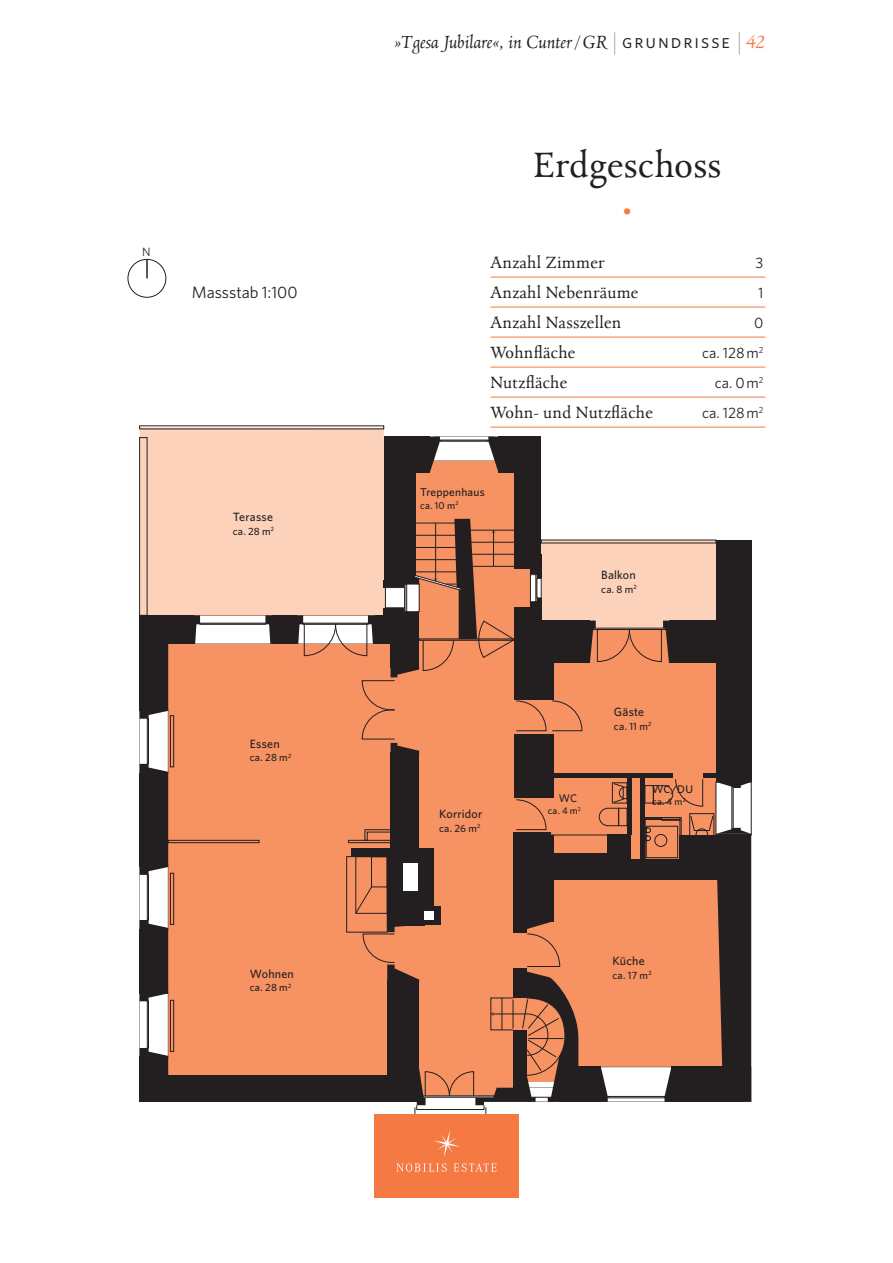
<style>
.page{position:relative;width:893px;height:1263px;background:#fff}
.page>*{position:absolute;margin:0;border:0;box-sizing:border-box;transform-origin:0 0}
.t1{font:40.5px "Manticore";color:#f47943}
.t2{font:39px "Manticore";letter-spacing:.015em;color:#231f20}
.t3{font:italic 19.5px "Manticore";letter-spacing:-.005em;color:#231f20}
.t4{font:18px "Manticore";letter-spacing:.02em;color:#231f20}
.t5{font:16.5px "Whitney";color:#231f20}
.t6{font:15px "Whitney";color:#231f20}
.t7{font:500 12px "Whitney";letter-spacing:.015em;color:#231f20}
.t8{font:12px "Whitney";color:#231f20}
.t9{font:500 11.4px "Whitney";letter-spacing:.02em;color:#231f20}
.t10{font:500 11.1px "Whitney";color:#231f20}
.t11{font:500 10.5px "Whitney";letter-spacing:.02em;color:#231f20}
.t12{font:500 10.05px "Whitney";color:#231f20}
.t13{font:500 9.75px "Whitney";color:#231f20}
.t14{font:500 9.6px "Whitney";color:#231f20}
.s1{font-style:normal;color:#939598}
.s2{font-family:"Whitney Book SC";font-style:normal}
.s3{color:#f47943}
</style>
<div class="page">
<div style="left:385px;top:438px;width:156px;height:203px;background:#f79263"></div>
<div style="left:140px;top:428px;width:247px;height:91px;background:#fcd3ba"></div>
<div style="left:128px;top:259px;width:38px;height:39px;border:1px solid #231f20;border-radius:50%"></div>
<svg style="left:146px;top:259px;width:2px;height:19px"></svg>
<div style="left:514px;top:437px;width:27px;height:131px;background:#231f20"></div>
<div style="left:499px;top:437px;width:42px;height:36px;background:#231f20"></div>
<div style="left:384px;top:437px;width:46px;height:36px;background:#231f20"></div>
<div style="left:384px;top:472px;width:31px;height:112px;background:#231f20"></div>
<svg style="left:430px;top:437px;width:69px;height:36px"></svg>
<div style="left:440px;top:440px;width:48px;height:1px;border:1px solid #231f20"></div>
<div style="left:417px;top:1105px;width:67px;height:5px;border:1px solid #231f20"></div>
<div style="left:139px;top:437px;width:8px;height:178px;border:1px solid #231f20"></div>
<svg style="left:140px;top:519px;width:611px;height:586px;background:#c38263"></svg>
<div style="left:403px;top:863px;width:15px;height:28px;background:#fff"></div>
<div style="left:425px;top:911px;width:9px;height:9px;background:#fff"></div>
<hr style="left:490px;top:277px;width:275px;height:1px;background:#f47943">
<hr style="left:490px;top:307px;width:275px;height:1px;background:#f47943">
<hr style="left:490px;top:337px;width:275px;height:1px;background:#f47943">
<hr style="left:490px;top:367px;width:275px;height:1px;background:#f47943">
<hr style="left:490px;top:397px;width:275px;height:1px;background:#f47943">
<hr style="left:490px;top:427px;width:275px;height:1px;background:#f47943">
<div style="left:374px;top:1114px;width:145px;height:83px;background:#f47943"></div>
<svg style="left:396px;top:1163px;width:51px;height:9px"></svg>
<svg style="left:454px;top:1163px;width:42px;height:9px"></svg>
<svg style="left:434px;top:1131px;width:26px;height:26px"></svg>
<p class="t8" style="left:142px;top:245px;width:10px">N</p>
<p class="t5" style="left:192px;top:282px;width:107px">Massstab 1:100</p>
<p class="t7" style="left:233px;top:510px;width:42px">Terasse</p>
<p class="t11" style="left:233px;top:525px;width:43px">ca. 28 m<sup>2</sup></p>
<p class="t7" style="left:250px;top:736px;width:31px">Essen</p>
<p class="t11" style="left:250px;top:751px;width:43px">ca. 28 m<sup>2</sup></p>
<p class="t7" style="left:250px;top:966px;width:46px">Wohnen</p>
<p class="t11" style="left:250px;top:981px;width:43px">ca. 28 m<sup>2</sup></p>
<p class="t3" style="left:394px;top:30px;width:373px">»Tgesa Jubilare«, in Cunter/GR <span class="s1">|</span> <span class="s2">grundrisse</span> <span class="s1">|</span> <span class="s3">42</span></p>
<h2 class="t2" style="left:533px;top:142px;width:190px">Erdgeschoss</h2>
<h1 class="t1" style="left:622px;top:187px;width:12px">•</h1>
<p class="t4" style="left:490px;top:252px;width:116px">Anzahl Zimmer</p>
<p class="t6" style="left:756px;top:254px;width:9px">3</p>
<p class="t4" style="left:490px;top:282px;width:149px">Anzahl Nebenräume</p>
<p class="t6" style="left:758px;top:284px;width:7px">1</p>
<p class="t4" style="left:490px;top:312px;width:132px">Anzahl Nasszellen</p>
<p class="t6" style="left:754px;top:314px;width:11px">0</p>
<p class="t4" style="left:490px;top:342px;width:86px">Wohnfläche</p>
<p class="t6" style="left:702px;top:344px;width:63px">ca. 128m<sup>2</sup></p>
<p class="t4" style="left:490px;top:372px;width:78px">Nutzfläche</p>
<p class="t6" style="left:715px;top:374px;width:50px">ca. 0m<sup>2</sup></p>
<p class="t4" style="left:490px;top:402px;width:164px">Wohn- und Nutzfläche</p>
<p class="t6" style="left:702px;top:404px;width:63px">ca. 128m<sup>2</sup></p>
<p class="t9" style="left:420px;top:485px;width:66px">Treppenhaus</p>
<p class="t12" style="left:420px;top:499px;width:40px">ca. 10 m<sup>2</sup></p>
<p class="t7" style="left:439px;top:807px;width:45px">Korridor</p>
<p class="t11" style="left:439px;top:822px;width:43px">ca. 26 m<sup>2</sup></p>
<p class="t7" style="left:601px;top:568px;width:36px">Balkon</p>
<p class="t11" style="left:601px;top:583px;width:37px">ca. 8 m<sup>2</sup></p>
<p class="t10" style="left:559px;top:791px;width:20px">WC</p>
<p class="t14" style="left:548px;top:805px;width:35px">ca. 4 m<sup>2</sup></p>
<p class="t7" style="left:614px;top:705px;width:32px">Gäste</p>
<p class="t11" style="left:614px;top:719px;width:39px">ca. 11 m<sup>2</sup></p>
<p class="t10" style="left:652px;top:782px;width:42px">WC/DU</p>
<p class="t13" style="left:652px;top:796px;width:35px">ca. 4 m<sup>2</sup></p>
<p class="t7" style="left:612px;top:954px;width:34px">Küche</p>
<p class="t11" style="left:612px;top:969px;width:41px">ca. 17 m<sup>2</sup></p>
</div>
